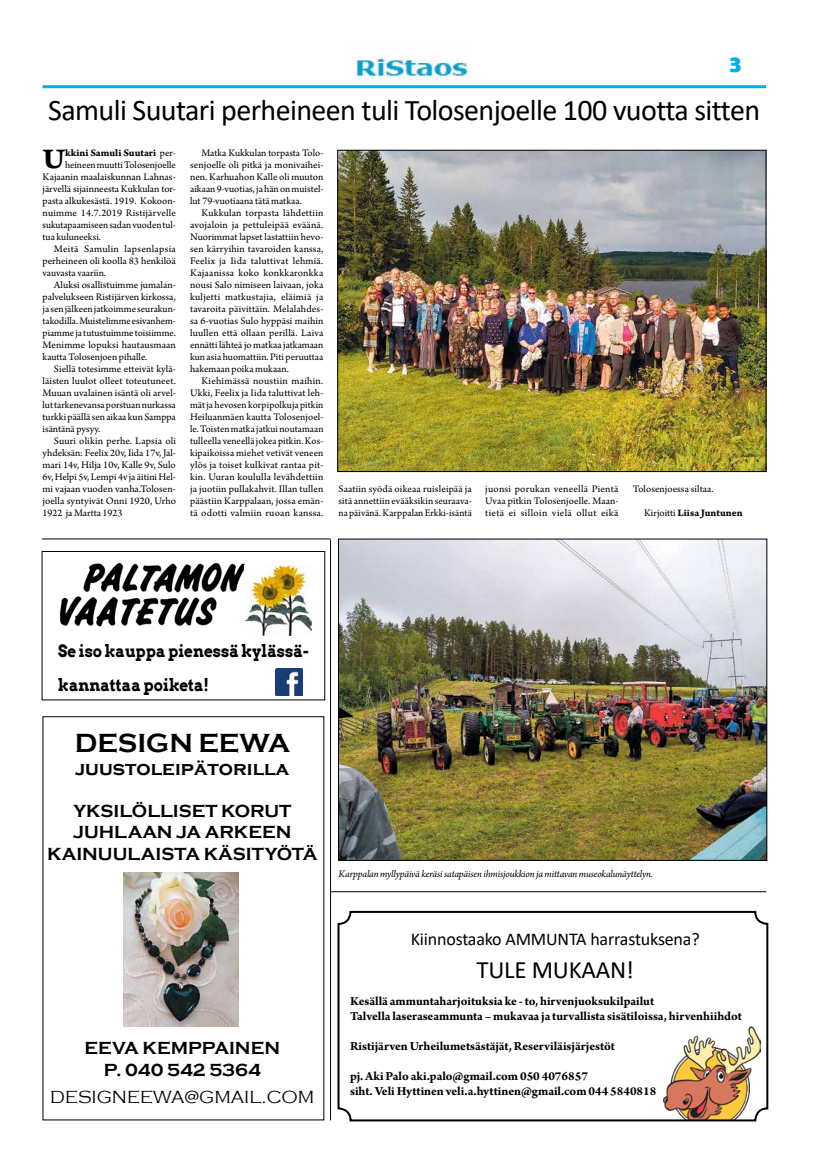
<style>
.page{position:relative;width:820px;height:1163px;background:#fff}
.page>*{position:absolute;margin:0;border:0;box-sizing:border-box;transform-origin:0 0}
.t1{font:30.1px "Arno Pro Bold Caption";color:#000}
.t2{font:30px "Calibri";letter-spacing:-.02em;color:#000}
.t3{font:700 27px "Copperplate Gothic";color:#000}
.t4{font:25px "Calibri";letter-spacing:-.01em;color:#000}
.t5{font:700 24px "Berlin Sans FB Demi";color:#00afea}
.t6{font:700 20px "Copperplate Gothic";color:#000}
.t7{font:700 18px/21.6px "Copperplate Gothic";color:#000;text-align:center}
.t8{font:18px "Calibri";letter-spacing:-.01em;color:#000}
.t9{font:300 18px "Copperplate Gothic";color:#000}
.t10{font:700 17px/33.3px "Arvo";color:#000;scale:.9 1}
.t11{font:700 13px/15px "Arno Pro";color:#000}
.t12{font:10.5px/12px "Arno Pro";color:#000;text-align:justify}
.t13{font:italic 10.5px "Arno Pro";letter-spacing:-.015em;color:#000}
.t14{font:10.5px "Arno Pro Bold Caption";color:#000}
.s1{font-family:"Arno Pro"}
</style>
<div class="page">
<img style="left:355px;top:54px;width:115px;height:23px">
<hr style="left:43px;top:85px;width:722px;height:3px;background:#00afea">
<img style="left:339px;top:152px;width:425px;height:318px">
<div style="left:337px;top:150px;width:429px;height:322px;border:1px solid #000"></div>
<img style="left:123px;top:872px;width:115px;height:154px">
<img style="left:59px;top:562px;width:187px;height:65px">
<img style="left:275px;top:668px;width:27px;height:27px">
<img style="left:244px;top:565px;width:67px;height:70px">
<div style="left:42px;top:551px;width:283px;height:149px;border:1px solid #000"></div>
<hr style="left:42px;top:538px;width:288px;height:1px;background:#000">
<hr style="left:330px;top:539px;width:1px;height:581px;background:#000">
<img style="left:340px;top:540px;width:425px;height:318px">
<div style="left:338px;top:538px;width:429px;height:322px;border:1px solid #000"></div>
<hr style="left:330px;top:891px;width:436px;height:1px;background:#000">
<img style="left:663px;top:1026px;width:97px;height:92px">
<div style="left:337px;top:910px;width:431px;height:211px;border:2px solid #000;border-radius:12px"></div>
<h3 class="t5" style="left:729px;top:50px;width:13px">3</h3>
<h2 class="t2" style="left:48px;top:89px;width:713px">Samuli Suutari perheineen tuli Tolosenjoelle 100 vuotta sitten</h2>
<h1 class="t1" style="left:43px;top:141px;width:24px">U</h1>
<p class="t14" style="left:65px;top:147px;width:112px">kkini Samuli Suutari <span class="s1">per-</span></p>
<p class="t12" style="left:43px;top:159px;width:135px;text-indent:23px">heineen muutti Tolosenjoelle Kajaanin maalaiskunnan Lahnas&shy;järvellä sijainneesta Kukkulan tor&shy;pasta alkukesästä. 1919. Kokoon&shy;nuimme 14.7.2019 Ristijärvelle sukutapaamiseen sadan vuoden tul&shy;tua kuluneeksi.</p>
<p class="t12" style="left:43px;top:243px;width:135px;text-indent:11px">Meitä Samulin lapsenlapsia perheineen oli koolla 83 henkilöä vauvasta vaariin.</p>
<p class="t12" style="left:43px;top:279px;width:135px;text-indent:11px">Aluksi osallistuimme jumalan&shy;palvelukseen Ristijärven kirkossa, ja sen jälkeen jatkoimme seurakun&shy;takodilla. Muistelimme esivanhem&shy;piamme ja tutustuimme toisiimme.<br>Menimme lopuksi hautausmaan kautta Tolosenjoen pihalle.</p>
<p class="t12" style="left:43px;top:363px;width:135px;text-indent:11px">Siellä totesimme etteivät kylä&shy;läisten luulot olleet toteutuneet.<br>Muuan uvalainen isäntä oli arvel&shy;lut tarkenevansa porstuan nurkassa turkki päällä sen aikaa kun Samppa isäntänä pysyy.</p>
<p class="t12" style="left:43px;top:435px;width:135px;text-indent:11px">Suuri olikin perhe. Lapsia oli yhdeksän: Feelix 20v, Iida 17v, Jal&shy;mari 14v, Hilja 10v, Kalle 9v, Sulo 6v, Helpi 5v, Lempi 4v ja äitini Hel&shy;mi vajaan vuoden vanha.Tolosen&shy;joella syntyivät Onni 1920, Urho 1922 ja Martta 1923</p>
<p class="t12" style="left:190px;top:147px;width:135px;text-indent:11px">Matka Kukkulan torpasta Tolo&shy;senjoelle oli pitkä ja monivaihei&shy;nen. Karhuahon Kalle oli muuton aikaan 9-vuotias, ja hän on muistel&shy;lut 79-vuotiaana tätä matkaa.</p>
<p class="t12" style="left:190px;top:207px;width:135px;text-indent:11px">Kukkulan torpasta lähdettiin avojaloin ja pettuleipää eväänä.<br>Nuorimmat lapset lastattiin hevo&shy;sen kärryihin tavaroiden kanssa, Feelix ja Iida taluttivat lehmiä.<br>Kajaanissa koko konkkaronkka nousi Salo nimiseen laivaan, joka kuljetti matkustajia, eläimiä ja tavaroita päivittäin. Melalahdes&shy;sa 6-vuotias Sulo hyppäsi maihin luullen että ollaan perillä. Laiva ennätti lähteä jo matkaa jatkamaan kun asia huomattiin. Piti peruuttaa hakemaan poika mukaan.</p>
<p class="t12" style="left:190px;top:375px;width:135px;text-indent:11px">Kiehimässä noustiin maihin.<br>Ukki, Feelix ja Iida taluttivat leh&shy;mät ja hevosen korpipolkuja pitkin Heiluanmäen kautta Tolosenjoel&shy;le. Toisten matka jatkui noutamaan tulleella veneellä jokea pitkin. Kos&shy;kipaikoissa miehet vetivät veneen ylös ja toiset kulkivat rantaa pit&shy;kin. Uuran koululla levähdettiin ja juotiin pullakahvit. Illan tullen päästiin Karppalaan, jossa emän&shy;tä odotti valmiin ruoan kanssa.</p>
<p class="t12" style="left:338px;top:483px;width:135px">Saatiin syödä oikeaa ruisleipää ja sitä annettiin evääksikin seuraava&shy;na päivänä. Karppalan Erkki-isäntä</p>
<p class="t12" style="left:485px;top:483px;width:135px">juonsi porukan veneellä Pientä Uvaa pitkin Tolosenjoelle. Maan&shy;tietä ei silloin vielä ollut eikä</p>
<p class="t12" style="left:632px;top:483px;width:82px">Tolosenjoessa siltaa.</p>
<p class="t14" style="left:643px;top:507px;width:100px"><span class="s1">Kirjoitti</span> Liisa Juntunen</p>
<h3 class="t10" style="left:58px;top:634px;width:280px">Se iso kauppa pienessä kylässä&shy;kannattaa poiketa!</h3>
<h3 class="t3" style="left:75px;top:727px;width:217px">DESIGN EEWA</h3>
<h3 class="t6" style="left:75px;top:757px;width:216px">juustoleipätorilla</h3>
<h3 class="t7" style="left:47px;top:799px;width:271px">YKSILÖLLISET KORUT<br>JUHLAAN JA ARKEEN<br>KAINUULAISTA KÄSITYÖTÄ</h3>
<p class="t13" style="left:338px;top:867px;width:316px">Karppalan myllypäivä keräsi satapäisen ihmisjoukkion ja mittavan museokalunäyttelyn.</p>
<h3 class="t7" style="left:85px;top:1037px;width:197px">EEVA KEMPPAINEN<br>P. 040 542 5364</h3>
<h3 class="t9" style="left:50px;top:1087px;width:265px">DESIGNEEWA@GMAIL.COM</h3>
<h3 class="t8" style="left:410px;top:925px;width:290px">Kiinnostaako AMMUNTA harrastuksena?</h3>
<h3 class="t4" style="left:476px;top:952px;width:159px">TULE MUKAAN!</h3>
<p class="t11" style="left:350px;top:994px;width:393px">Kesällä ammuntaharjoituksia ke - to, hirvenjuoksukilpailut<br>Talvella laseraseammunta – mukavaa ja turvallista sisätiloissa, hirvenhiihdot</p>
<p class="t11" style="left:350px;top:1039px;width:266px">Ristijärven Urheilumetsästäjät, Reserviläisjärjestöt</p>
<p class="t11" style="left:350px;top:1069px;width:308px">pj. Aki Palo aki.palo@gmail.com 050 4076857<br>siht. Veli Hyttinen veli.a.hyttinen@gmail.com 044 5840818</p>
</div>
